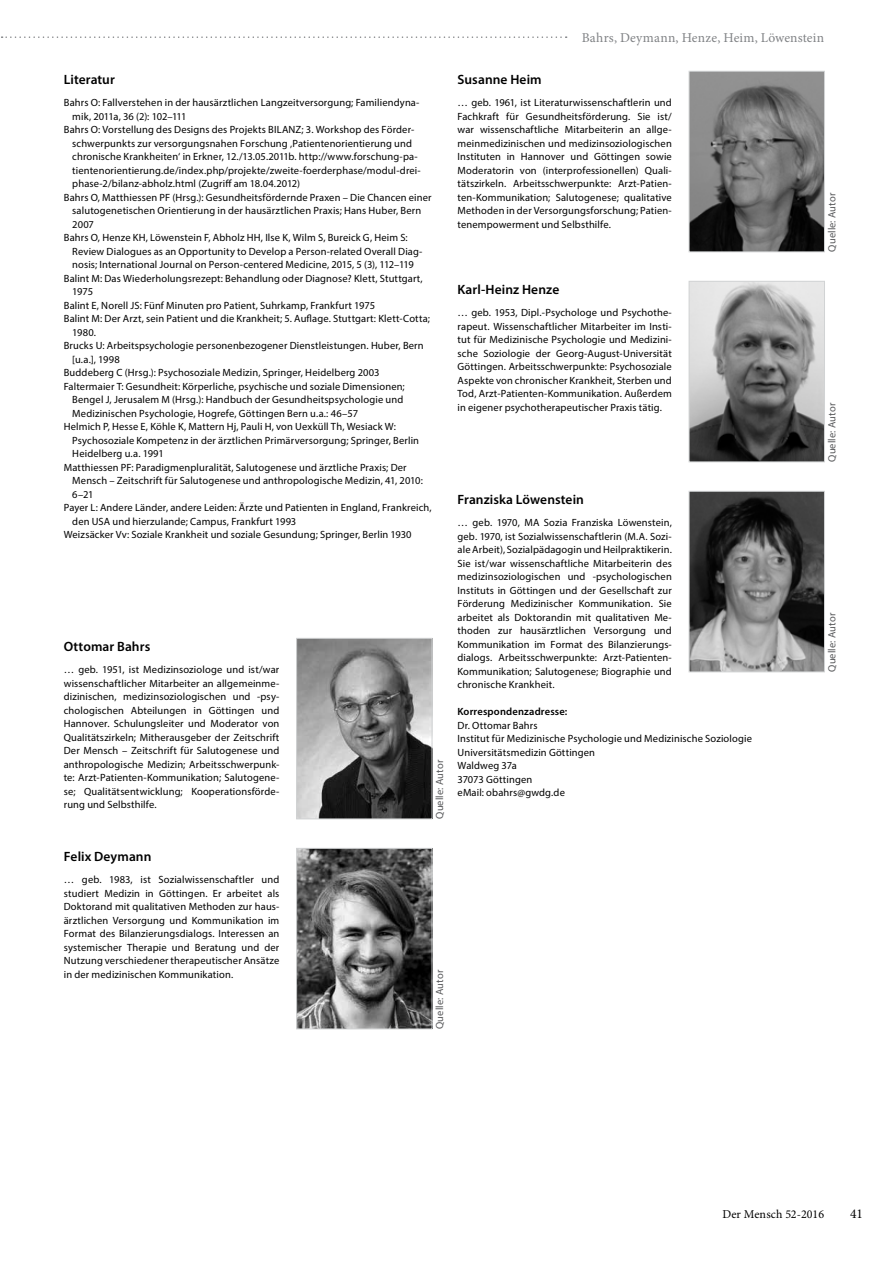
<style>
.page{position:relative;width:893px;height:1263px;background:#fff}
.page>*{position:absolute;margin:0;border:0;box-sizing:border-box;transform-origin:0 0}
.t1{font:600 13.5px "Myriad Pro";letter-spacing:.005em;color:#000}
.t2{font:13.5px "Minion Pro";letter-spacing:.01em;color:#808285}
.t3{font:13.5px "Minion Pro";color:#000}
.t4{font:12px "Minion Pro";letter-spacing:.01em;color:#000}
.t5{font:10.5px/13.5px "Myriad Pro";letter-spacing:.015em;color:#000;text-align:justify}
.t6{font:10.5px "Myriad Pro";letter-spacing:.015em;color:#58595b}
.t7{font:10.5px "Myriad Pro";letter-spacing:-.03em;color:#000}
.t8{font:600 10.5px "Myriad Pro";letter-spacing:.015em;color:#000}
</style>
<div class="page">
<svg style="left:2px;top:36px;width:565px;height:2px"></svg>
<img style="left:298px;top:640px;width:132px;height:177px">
<div style="left:296px;top:638px;width:136px;height:181px;border:1px solid #d1d3d4"></div>
<img style="left:298px;top:850px;width:132px;height:177px">
<div style="left:296px;top:848px;width:136px;height:181px;border:1px solid #d1d3d4"></div>
<img style="left:691px;top:73px;width:132px;height:177px">
<div style="left:689px;top:71px;width:136px;height:181px;border:1px solid #d1d3d4"></div>
<img style="left:691px;top:283px;width:132px;height:177px">
<div style="left:689px;top:281px;width:136px;height:181px;border:1px solid #d1d3d4"></div>
<img style="left:691px;top:493px;width:132px;height:177px">
<div style="left:689px;top:491px;width:136px;height:181px;border:1px solid #d1d3d4"></div>
<p class="t1" style="left:64px;top:71px;width:53px">Literatur</p>
<p class="t5" style="left:64px;top:96px;width:357px">Bahrs O: Fallverstehen in der hausärztlichen Langzeitversorgung; Familiendyna-</p>
<p class="t7" style="left:72px;top:110px;width:116px">mik, 2011a, 36 (2): 102–111</p>
<p class="t5" style="left:64px;top:123px;width:352px">Bahrs O: Vorstellung des Designs des Projekts BILANZ; 3. Workshop des Förder-</p>
<p class="t5" style="left:72px;top:136px;width:341px">schwerpunkts zur versorgungsnahen Forschung ‚Patientenorientierung und</p>
<p class="t5" style="left:72px;top:150px;width:347px">chronische Krankheiten‘ in Erkner, 12./13.05.2011b. http://www.forschung-pa-</p>
<p class="t5" style="left:72px;top:163px;width:350px">tientenorientierung.de/index.php/projekte/zweite-foerderphase/modul-drei-</p>
<p class="t5" style="left:72px;top:177px;width:229px">phase-2/bilanz-abholz.html (Zugriff am 18.04.2012)</p>
<p class="t5" style="left:64px;top:190px;width:369px">Bahrs O, Matthiessen PF (Hrsg.): Gesundheitsfördernde Praxen – Die Chancen einer</p>
<p class="t5" style="left:72px;top:204px;width:351px">salutogenetischen Orientierung in der hausärztlichen Praxis; Hans Huber, Bern</p>
<p class="t5" style="left:72px;top:217px;width:23px">2007</p>
<p class="t5" style="left:64px;top:231px;width:345px">Bahrs O, Henze KH, Löwenstein F, Abholz HH, Ilse K, Wilm S, Bureick G, Heim S:</p>
<p class="t5" style="left:72px;top:244px;width:352px">Review Dialogues as an Opportunity to Develop a Person-related Overall Diag-</p>
<p class="t5" style="left:72px;top:258px;width:343px">nosis; International Journal on Person-centered Medicine, 2015, 5 (3), 112–119</p>
<p class="t5" style="left:64px;top:271px;width:360px">Balint M: Das Wiederholungsrezept: Behandlung oder Diagnose? Klett, Stuttgart,</p>
<p class="t5" style="left:72px;top:285px;width:22px">1975</p>
<p class="t5" style="left:64px;top:298px;width:313px">Balint E, Norell JS: Fünf Minuten pro Patient, Suhrkamp, Frankfurt 1975</p>
<p class="t5" style="left:64px;top:312px;width:368px">Balint M: Der Arzt, sein Patient und die Krankheit; 5. Auflage. Stuttgart: Klett-Cotta;</p>
<p class="t5" style="left:72px;top:325px;width:25px">1980.</p>
<p class="t5" style="left:64px;top:339px;width:361px">Brucks U: Arbeitspsychologie personenbezogener Dienstleistungen. Huber, Bern</p>
<p class="t5" style="left:72px;top:352px;width:49px">[u.a.], 1998</p>
<p class="t5" style="left:64px;top:366px;width:317px">Buddeberg C (Hrsg.): Psychosoziale Medizin, Springer, Heidelberg 2003</p>
<p class="t5" style="left:64px;top:379px;width:342px">Faltermaier T: Gesundheit: Körperliche, psychische und soziale Dimensionen;</p>
<p class="t5" style="left:72px;top:393px;width:333px">Bengel J, Jerusalem M (Hrsg.): Handbuch der Gesundheitspsychologie und</p>
<p class="t5" style="left:72px;top:406px;width:287px">Medizinischen Psychologie, Hogrefe, Göttingen Bern u.a.: 46–57</p>
<p class="t5" style="left:64px;top:420px;width:334px">Helmich P, Hesse E, Köhle K, Mattern Hj, Pauli H, von Uexküll Th, Wesiack W:</p>
<p class="t5" style="left:72px;top:433px;width:348px">Psychosoziale Kompetenz in der ärztlichen Primärversorgung; Springer, Berlin</p>
<p class="t5" style="left:72px;top:447px;width:93px">Heidelberg u.a. 1991</p>
<p class="t5" style="left:64px;top:460px;width:344px">Matthiessen PF: Paradigmenpluralität, Salutogenese und ärztliche Praxis; Der</p>
<p class="t5" style="left:72px;top:474px;width:352px">Mensch – Zeitschrift für Salutogenese und anthropologische Medizin, 41, 2010:</p>
<p class="t5" style="left:72px;top:487px;width:23px">6–21</p>
<p class="t5" style="left:64px;top:501px;width:369px">Payer L: Andere Länder, andere Leiden: Ärzte und Patienten in England, Frankreich,</p>
<p class="t5" style="left:72px;top:514px;width:226px">den USA und hierzulande; Campus, Frankfurt 1993</p>
<p class="t5" style="left:64px;top:528px;width:349px">Weizsäcker Vv: Soziale Krankheit und soziale Gesundung; Springer, Berlin 1930</p>
<p class="t1" style="left:64px;top:638px;width:88px">Ottomar Bahrs</p>
<p class="t5" style="left:64px;top:663px;width:217px">… geb. 1951, ist Medizinsoziologe und ist/war wissenschaftlicher Mitarbeiter an allgemeinme&shy;dizinischen, medizinsoziologischen und -psy&shy;chologischen Abteilungen in Göttingen und Hannover. Schulungsleiter und Moderator von Qualitätszirkeln; Mitherausgeber der Zeitschrift Der Mensch – Zeitschrift für Salutogenese und anthropologische Medizin; Arbeitsschwerpunk&shy;te: Arzt-Patienten-Kommunikation; Salutogene&shy;se; Qualitätsentwicklung; Kooperationsförde&shy;rung und Selbsthilfe.</p>
<p class="t1" style="left:64px;top:848px;width:89px">Felix Deymann</p>
<p class="t5" style="left:64px;top:873px;width:217px">… geb. 1983, ist Sozialwissenschaftler und studiert Medizin in Göttingen. Er arbeitet als Doktorand mit qualitativen Methoden zur haus&shy;ärztlichen Versorgung und Kommunikation im Format des Bilanzierungsdialogs. Interessen an systemischer Therapie und Beratung und der Nutzung verschiedener therapeutischer Ansätze in der medizinischen Kommunikation.</p>
<p class="t6" style="left:433px;top:819px;width:60px;rotate:-90deg">Quelle: Autor</p>
<p class="t6" style="left:433px;top:1029px;width:60px;rotate:-90deg">Quelle: Autor</p>
<p class="t2" style="left:582px;top:29px;width:244px">Bahrs, Deymann, Henze, Heim, Löwenstein</p>
<p class="t1" style="left:458px;top:71px;width:86px">Susanne Heim</p>
<p class="t5" style="left:458px;top:96px;width:216px">… geb. 1961, ist Literaturwissenschaftlerin und Fachkraft für Gesundheitsförderung. Sie ist/ war wissenschaftliche Mitarbeiterin an allge&shy;meinmedizinischen und medizinsoziologischen Instituten in Hannover und Göttingen sowie Moderatorin von (interprofessionellen) Quali&shy;tätszirkeln. Arbeitsschwerpunkte: Arzt-Patien&shy;ten-Kommunikation; Salutogenese; qualitative Methoden in der Versorgungsforschung; Patien&shy;tenempowerment und Selbsthilfe.</p>
<p class="t1" style="left:458px;top:281px;width:103px">Karl-Heinz Henze</p>
<p class="t5" style="left:458px;top:306px;width:216px">… geb. 1953, Dipl.-Psychologe und Psychothe&shy;rapeut. Wissenschaftlicher Mitarbeiter im Insti&shy;tut für Medizinische Psychologie und Medizini&shy;sche Soziologie der Georg-August-Universität Göttingen. Arbeitsschwerpunkte: Psychosoziale Aspekte von chronischer Krankheit, Sterben und Tod, Arzt-Patienten-Kommunikation. Außerdem in eigener psychotherapeutischer Praxis tätig.</p>
<p class="t1" style="left:458px;top:491px;width:128px">Franziska Löwenstein</p>
<p class="t5" style="left:458px;top:516px;width:216px">… geb. 1970, MA Sozia Franziska Löwenstein, geb. 1970, ist Sozialwissenschaftlerin (M.A. Sozi&shy;ale Arbeit), Sozialpädagogin und Heilpraktikerin.<br>Sie ist/war wissenschaftliche Mitarbeiterin des medizinsoziologischen und -psychologischen Instituts in Göttingen und der Gesellschaft zur Förderung Medizinischer Kommunikation. Sie arbeitet als Doktorandin mit qualitativen Me&shy;thoden zur hausärztlichen Versorgung und Kommunikation im Format des Bilanzierungs&shy;dialogs. Arbeitsschwerpunkte: Arzt-Patienten-Kommunikation; Salutogenese; Biographie und chronische Krankheit.</p>
<p class="t8" style="left:458px;top:705px;width:111px">Korrespondenzadresse:</p>
<p class="t5" style="left:458px;top:718px;width:296px;text-align:left">Dr. Ottomar Bahrs<br>Institut für Medizinische Psychologie und Medizinische Soziologie<br>Universitätsmedizin Göttingen<br>Waldweg 37a<br>37073 Göttingen<br>eMail: obahrs@gwdg.de</p>
<p class="t6" style="left:825px;top:252px;width:60px;rotate:-90deg">Quelle: Autor</p>
<p class="t6" style="left:825px;top:462px;width:60px;rotate:-90deg">Quelle: Autor</p>
<p class="t6" style="left:825px;top:672px;width:60px;rotate:-90deg">Quelle: Autor</p>
<p class="t4" style="left:722px;top:1206px;width:103px">Der Mensch 52-2016</p>
<p class="t3" style="left:850px;top:1205px;width:14px">41</p>
</div>
